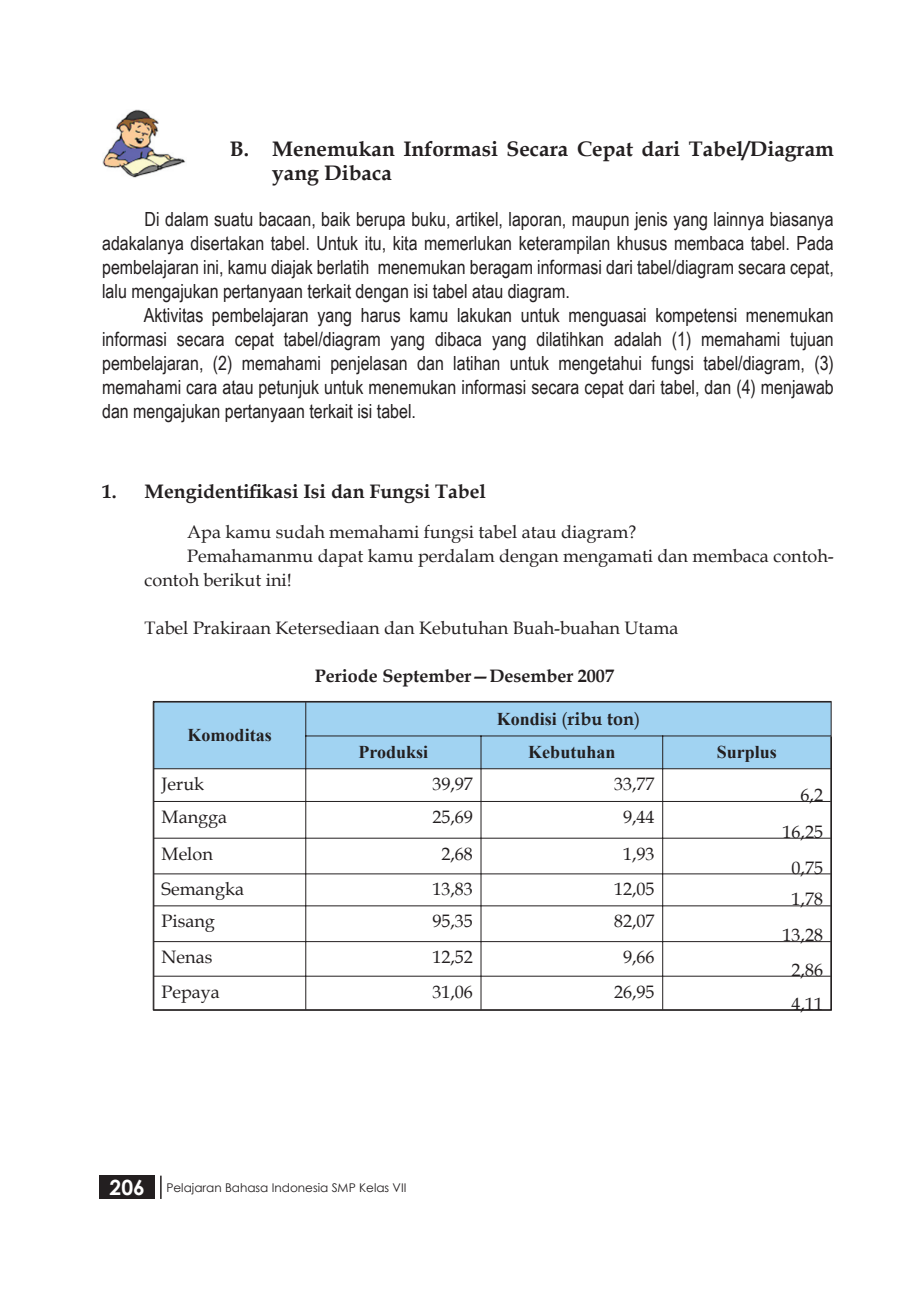
<style>
.page{position:relative;width:919px;height:1289px;background:#fff}
.page>*{position:absolute;margin:0;border:0;box-sizing:border-box;transform-origin:0 0}
.bab{font:700 21px/24px "Book Antiqua";color:#231f20}
.paragraf_2{font:19.5px/24px "Arial Narrow";color:#231f20;text-align:justify}
.sub_bab{font:700 19.5px "Book Antiqua";color:#231f20}
.isi_2{font:18px/24px "Book Antiqua";color:#231f20}
.Isi{font:18px "Book Antiqua";color:#231f20}
.Isi-2{font:700 18px "Times New Roman";color:#231f20}
.isi_2-2{font:700 18px "Book Antiqua";color:#231f20}
.t1{font:12px "Century Gothic";color:#231f20}
.s1{font-family:"Book Antiqua";font-weight:400}
.s2{font-family:"Book Antiqua"}
.s3{font-weight:700;font-size:21px;color:#fff}
</style>
<div class="page">
<div style="left:99px;top:1175px;width:55px;height:23px;background:#231f20"></div>
<hr style="left:160px;top:1175px;width:2px;height:23px;background:#231f20">
<img style="left:102px;top:109px;width:84px;height:69px">
<hr style="left:153px;top:768px;width:1px;height:33px;background:#231f20">
<hr style="left:830px;top:768px;width:1px;height:33px;background:#231f20">
<hr style="left:153px;top:801px;width:1px;height:37px;background:#231f20">
<hr style="left:830px;top:801px;width:1px;height:37px;background:#231f20">
<hr style="left:153px;top:838px;width:1px;height:35px;background:#231f20">
<hr style="left:830px;top:838px;width:1px;height:35px;background:#231f20">
<hr style="left:153px;top:873px;width:1px;height:32px;background:#231f20">
<hr style="left:830px;top:873px;width:1px;height:32px;background:#231f20">
<hr style="left:153px;top:905px;width:1px;height:36px;background:#231f20">
<hr style="left:830px;top:905px;width:1px;height:36px;background:#231f20">
<hr style="left:153px;top:941px;width:1px;height:35px;background:#231f20">
<hr style="left:830px;top:941px;width:1px;height:35px;background:#231f20">
<hr style="left:153px;top:976px;width:1px;height:34px;background:#231f20">
<hr style="left:830px;top:976px;width:1px;height:33px;background:#231f20">
<hr style="left:154px;top:1009px;width:152px;height:1px;background:#231f20">
<hr style="left:306px;top:1009px;width:175px;height:1px;background:#231f20">
<hr style="left:481px;top:1009px;width:181px;height:1px;background:#231f20">
<hr style="left:662px;top:1009px;width:168px;height:1px;background:#231f20">
<hr style="left:831px;top:736px;width:1px;height:32px;background:#231f20">
<hr style="left:154px;top:768px;width:1px;height:33px;background:#231f20">
<hr style="left:831px;top:768px;width:1px;height:33px;background:#231f20">
<hr style="left:154px;top:801px;width:1px;height:37px;background:#231f20">
<hr style="left:831px;top:801px;width:1px;height:37px;background:#231f20">
<hr style="left:154px;top:838px;width:1px;height:35px;background:#231f20">
<hr style="left:831px;top:838px;width:1px;height:35px;background:#231f20">
<hr style="left:154px;top:873px;width:1px;height:32px;background:#231f20">
<hr style="left:831px;top:873px;width:1px;height:32px;background:#231f20">
<hr style="left:154px;top:905px;width:1px;height:36px;background:#231f20">
<hr style="left:831px;top:905px;width:1px;height:36px;background:#231f20">
<hr style="left:154px;top:941px;width:1px;height:35px;background:#231f20">
<hr style="left:831px;top:941px;width:1px;height:35px;background:#231f20">
<hr style="left:154px;top:976px;width:1px;height:33px;background:#231f20">
<hr style="left:831px;top:976px;width:1px;height:34px;background:#231f20">
<hr style="left:153px;top:1010px;width:153px;height:1px;background:#231f20">
<hr style="left:306px;top:1010px;width:175px;height:1px;background:#231f20">
<hr style="left:481px;top:1010px;width:181px;height:1px;background:#231f20">
<hr style="left:662px;top:1010px;width:169px;height:1px;background:#231f20">
<div style="left:153px;top:701px;width:678px;height:67px;background:#a1d3f2"></div>
<hr style="left:154px;top:768px;width:152px;height:1px;background:#231f20">
<hr style="left:306px;top:768px;width:175px;height:1px;background:#231f20">
<hr style="left:305px;top:769px;width:1px;height:32px;background:#231f20">
<hr style="left:481px;top:768px;width:182px;height:1px;background:#231f20">
<hr style="left:480px;top:769px;width:1px;height:32px;background:#231f20">
<hr style="left:663px;top:768px;width:167px;height:1px;background:#231f20">
<hr style="left:662px;top:769px;width:1px;height:32px;background:#231f20">
<hr style="left:154px;top:801px;width:152px;height:1px;background:#231f20">
<hr style="left:306px;top:801px;width:175px;height:1px;background:#231f20">
<hr style="left:305px;top:801px;width:1px;height:36px;background:#231f20">
<hr style="left:481px;top:801px;width:182px;height:1px;background:#231f20">
<hr style="left:480px;top:801px;width:1px;height:36px;background:#231f20">
<hr style="left:663px;top:801px;width:167px;height:1px;background:#231f20">
<hr style="left:662px;top:801px;width:1px;height:36px;background:#231f20">
<hr style="left:154px;top:837px;width:152px;height:1px;background:#231f20">
<hr style="left:306px;top:837px;width:175px;height:1px;background:#231f20">
<hr style="left:305px;top:838px;width:1px;height:35px;background:#231f20">
<hr style="left:481px;top:837px;width:182px;height:1px;background:#231f20">
<hr style="left:480px;top:838px;width:1px;height:35px;background:#231f20">
<hr style="left:663px;top:837px;width:167px;height:1px;background:#231f20">
<hr style="left:662px;top:838px;width:1px;height:35px;background:#231f20">
<hr style="left:154px;top:873px;width:152px;height:1px;background:#231f20">
<hr style="left:306px;top:873px;width:175px;height:1px;background:#231f20">
<hr style="left:305px;top:874px;width:1px;height:31px;background:#231f20">
<hr style="left:481px;top:873px;width:182px;height:1px;background:#231f20">
<hr style="left:480px;top:874px;width:1px;height:31px;background:#231f20">
<hr style="left:663px;top:873px;width:167px;height:1px;background:#231f20">
<hr style="left:662px;top:874px;width:1px;height:31px;background:#231f20">
<hr style="left:154px;top:905px;width:152px;height:1px;background:#231f20">
<hr style="left:306px;top:905px;width:175px;height:1px;background:#231f20">
<hr style="left:305px;top:906px;width:1px;height:35px;background:#231f20">
<hr style="left:481px;top:905px;width:182px;height:1px;background:#231f20">
<hr style="left:480px;top:906px;width:1px;height:35px;background:#231f20">
<hr style="left:663px;top:905px;width:167px;height:1px;background:#231f20">
<hr style="left:662px;top:906px;width:1px;height:35px;background:#231f20">
<hr style="left:154px;top:941px;width:152px;height:1px;background:#231f20">
<hr style="left:306px;top:941px;width:175px;height:1px;background:#231f20">
<hr style="left:305px;top:942px;width:1px;height:33px;background:#231f20">
<hr style="left:481px;top:941px;width:182px;height:1px;background:#231f20">
<hr style="left:480px;top:942px;width:1px;height:33px;background:#231f20">
<hr style="left:663px;top:941px;width:167px;height:1px;background:#231f20">
<hr style="left:662px;top:942px;width:1px;height:33px;background:#231f20">
<hr style="left:154px;top:975px;width:152px;height:1px;background:#231f20">
<hr style="left:306px;top:975px;width:175px;height:1px;background:#231f20">
<hr style="left:305px;top:976px;width:1px;height:33px;background:#231f20">
<hr style="left:481px;top:975px;width:182px;height:1px;background:#231f20">
<hr style="left:480px;top:976px;width:1px;height:33px;background:#231f20">
<hr style="left:663px;top:975px;width:167px;height:1px;background:#231f20">
<hr style="left:662px;top:976px;width:1px;height:33px;background:#231f20">
<p class="bab" style="left:272px;top:137px;width:563px;text-indent:-43px">B. Menemukan Informasi Secara Cepat dari Tabel/Diagram yang Dibaca</p>
<p class="paragraf_2" style="left:102px;top:206px;width:733px;text-indent:43px">Di dalam suatu bacaan, baik berupa buku, artikel, laporan, maupun jenis yang lainnya biasanya adakalanya disertakan tabel. Untuk itu, kita memerlukan keterampilan khusus membaca tabel. Pada pembelajaran ini, kamu diajak berlatih menemukan beragam informasi dari tabel/diagram secara cepat, lalu mengajukan pertanyaan terkait dengan isi tabel atau diagram.</p>
<p class="paragraf_2" style="left:102px;top:302px;width:733px;text-indent:42px">Aktivitas pembelajaran yang harus kamu lakukan untuk menguasai kompetensi menemukan informasi secara cepat tabel/diagram yang dibaca yang dilatihkan adalah (1) memahami tujuan pembelajaran, (2) memahami penjelasan dan latihan untuk mengetahui fungsi tabel/diagram, (3) memahami cara atau petunjuk untuk menemukan informasi secara cepat dari tabel, dan (4) menjawab dan mengajukan pertanyaan terkait isi tabel.</p>
<p class="sub_bab" style="left:102px;top:478px;width:385px">1. Mengidentifikasi Isi dan Fungsi Tabel</p>
<p class="isi_2" style="left:187px;top:519px;width:450px">Apa kamu sudah memahami fungsi tabel atau diagram?</p>
<p class="isi_2" style="left:145px;top:543px;width:690px;text-indent:43px">Pemahamanmu dapat kamu perdalam dengan mengamati dan membaca contoh&shy;contoh berikut ini!</p>
<p class="isi_2" style="left:145px;top:615px;width:535px">Tabel Prakiraan Ketersediaan dan Kebutuhan Buah-buahan Utama</p>
<p class="isi_2-2" style="left:315px;top:663px;width:300px">Periode September—Desember 2007</p>
<p class="Isi-2" style="left:188px;top:723px;width:86px">Komoditas</p>
<p class="Isi-2" style="left:497px;top:707px;width:145px">Kondisi <span class="s1">(</span><span class="s2">ribu ton</span><span class="s1">)</span></p>
<p class="Isi-2" style="left:358px;top:740px;width:71px">Produksi</p>
<p class="Isi-2" style="left:528px;top:740px;width:89px">Kebutuhan</p>
<p class="Isi-2" style="left:716px;top:740px;width:62px">Surplus</p>
<p class="Isi" style="left:162px;top:771px;width:44px">Jeruk</p>
<p class="Isi" style="left:432px;top:771px;width:42px">39,97</p>
<p class="Isi" style="left:614px;top:771px;width:42px">33,77</p>
<p class="Isi" style="left:800px;top:782px;width:24px">6,2</p>
<p class="Isi" style="left:162px;top:804px;width:67px">Mangga</p>
<p class="Isi" style="left:432px;top:804px;width:42px">25,69</p>
<p class="Isi" style="left:623px;top:804px;width:33px">9,44</p>
<p class="Isi" style="left:162px;top:841px;width:53px">Melon</p>
<p class="Isi" style="left:441px;top:841px;width:33px">2,68</p>
<p class="Isi" style="left:623px;top:841px;width:33px">1,93</p>
<p class="Isi" style="left:162px;top:876px;width:84px">Semangka</p>
<p class="Isi" style="left:432px;top:876px;width:42px">13,83</p>
<p class="Isi" style="left:614px;top:876px;width:42px">12,05</p>
<p class="Isi" style="left:162px;top:908px;width:55px">Pisang</p>
<p class="Isi" style="left:432px;top:908px;width:42px">95,35</p>
<p class="Isi" style="left:614px;top:908px;width:42px">82,07</p>
<p class="Isi" style="left:162px;top:944px;width:52px">Nenas</p>
<p class="Isi" style="left:432px;top:944px;width:42px">12,52</p>
<p class="Isi" style="left:623px;top:944px;width:33px">9,66</p>
<p class="Isi" style="left:162px;top:979px;width:60px">Pepaya</p>
<p class="Isi" style="left:432px;top:979px;width:42px">31,06</p>
<p class="Isi" style="left:614px;top:979px;width:42px">26,95</p>
<p class="t1" style="left:109px;top:1178px;width:298px"><span class="s3">206</span> Pelajaran Bahasa Indonesia SMP Kelas VII</p>
<p class="Isi" style="left:782px;top:819px;width:42px">16,25</p>
<p class="Isi" style="left:791px;top:854px;width:33px">0,75</p>
<p class="Isi" style="left:791px;top:886px;width:33px">1,78</p>
<p class="Isi" style="left:782px;top:922px;width:42px">13,28</p>
<p class="Isi" style="left:791px;top:957px;width:33px">2,86</p>
<p class="Isi" style="left:791px;top:990px;width:33px">4,11</p>
</div>
